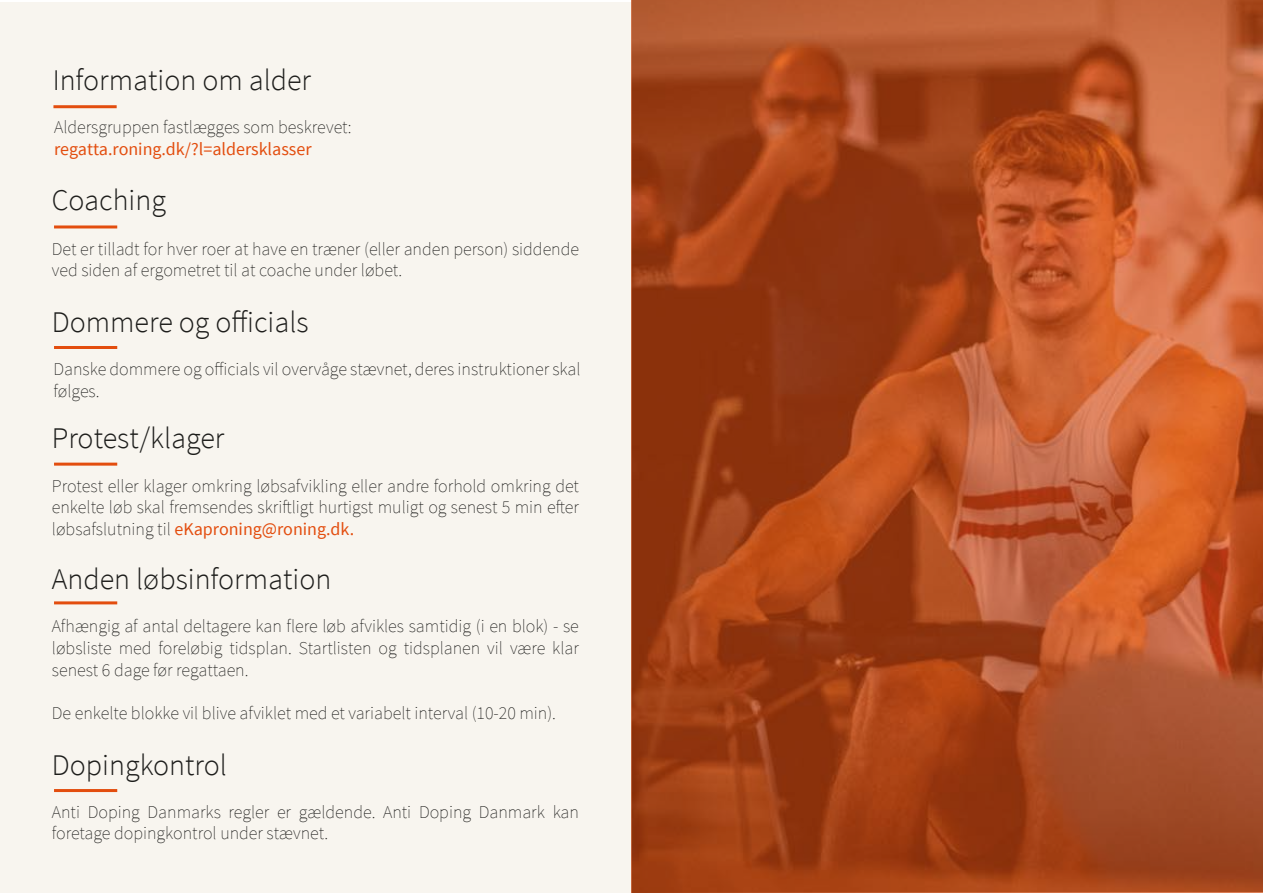
<style>
.page{position:relative;width:1263px;height:893px;background:#fff}
.page>*{position:absolute;margin:0;border:0;box-sizing:border-box;transform-origin:0 0}
.t1{font:300 30px "Source Sans Pro";color:#1d1d1b}
.t2{font:200 18px/21.6px "Source Sans Pro";color:#1d1d1b}
.t3{font:18px "Source Sans Pro";color:#e34d0e}
.s1{font-weight:400;color:#e34d0e}
</style>
<div class="page">
<div style="left:0;top:2px;width:1263px;height:890px;background:#f8f5ef"></div>
<svg style="left:631px;top:0;width:632px;height:893px"></svg>
<hr style="left:54px;top:346px;width:63px;height:3px;background:#e34d0e">
<hr style="left:53px;top:105px;width:64px;height:3px;background:#e34d0e">
<hr style="left:54px;top:225px;width:63px;height:3px;background:#e34d0e">
<hr style="left:54px;top:463px;width:63px;height:3px;background:#e34d0e">
<hr style="left:54px;top:601px;width:63px;height:3px;background:#e34d0e">
<hr style="left:54px;top:789px;width:63px;height:3px;background:#e34d0e">
<h1 class="t1" style="left:53px;top:62px;width:260px">Information om alder</h1>
<p class="t2" style="left:54px;top:116px;width:299px">Aldersgruppen fastlægges som beskrevet:</p>
<p class="t3" style="left:54px;top:137px;width:259px">regatta.roning.dk/?l=aldersklasser</p>
<h1 class="t1" style="left:52px;top:182px;width:116px">Coaching</h1>
<p class="t2" style="left:52px;top:238px;width:529px">Det er tilladt for hver roer at have en træner (eller anden person) siddende ved siden af ergometret til at coache under løbet.</p>
<h1 class="t1" style="left:52px;top:304px;width:258px">Dommere og officials</h1>
<p class="t2" style="left:53px;top:359px;width:529px">Danske dommere og officials vil overvåge stævnet, deres instruktioner skal følges.</p>
<h1 class="t1" style="left:52px;top:420px;width:174px">Protest/klager</h1>
<p class="t2" style="left:52px;top:475px;width:529px;text-align:justify">Protest eller klager omkring løbsafvikling eller andre forhold omkring det enkelte løb skal fremsendes skriftligt hurtigst muligt og senest 5 min efter løbsafslutning til <span class="s1">eKaproning@roning.dk.</span></p>
<h1 class="t1" style="left:52px;top:561px;width:281px">Anden løbsinformation</h1>
<p class="t2" style="left:52px;top:616px;width:529px;text-align:justify">Afhængig af antal deltagere kan flere løb afvikles samtidig (i en blok) - se løbsliste med foreløbig tidsplan. Startlisten og tidsplanen vil være klar senest 6 dage før regattaen.</p>
<p class="t2" style="left:52px;top:702px;width:506px">De enkelte blokke vil blive afviklet med et variabelt interval (10-20 min).</p>
<h1 class="t1" style="left:52px;top:746px;width:177px">Dopingkontrol</h1>
<p class="t2" style="left:52px;top:801px;width:529px">Anti Doping Danmarks regler er gældende. Anti Doping Danmark kan foretage dopingkontrol under stævnet.</p>
</div>
